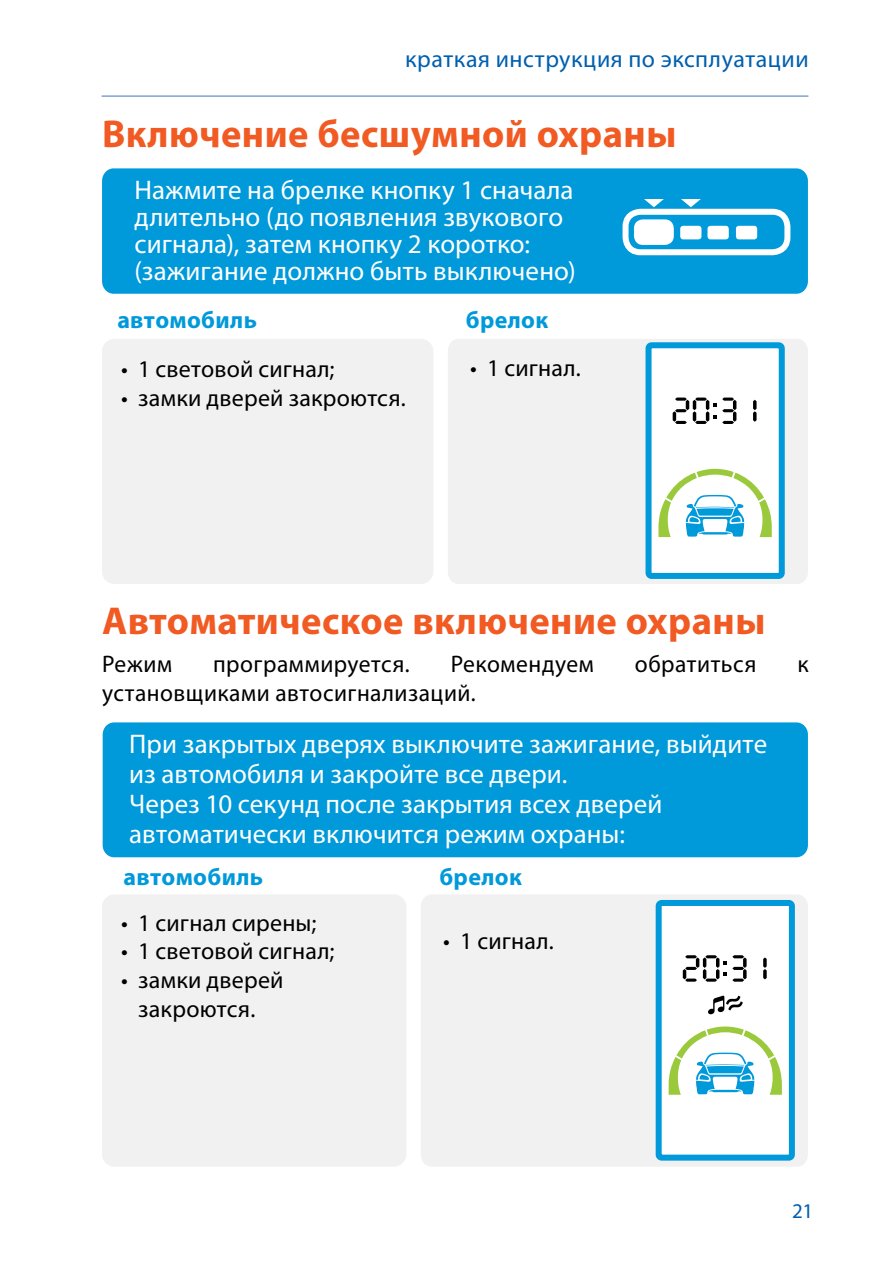
<style>
.page{position:relative;width:893px;height:1276px;background:#fff}
.page>*{position:absolute;margin:0;border:0;box-sizing:border-box;transform-origin:0 0}
.t1{font:700 39px "Myriad Pro";letter-spacing:.01em;color:#f15a22}
.t2{font:27px/27px "Myriad Pro";letter-spacing:.005em;color:#fff}
.t3{font:24px/28.8px "Myriad Pro";letter-spacing:.015em;color:#000;text-align:center}
.t4{font:700 24px "Myriad Pro";letter-spacing:.015em;color:#0099da}
.t5{font:24px "Myriad Pro";letter-spacing:.02em;color:#005fae}
.t6{font:21px "Myriad Pro";color:#005fae}
</style>
<div class="page">
<hr style="left:102px;top:95px;width:706px;height:2px;background:#80a0d3">
<div style="left:102px;top:339px;width:331px;height:245px;background:#f1f1f2;border-radius:12px"></div>
<div style="left:448px;top:339px;width:360px;height:245px;background:#f1f1f2;border-radius:11px"></div>
<div style="left:102px;top:168px;width:706px;height:126px;background:#0099da;border-radius:12px"></div>
<div style="left:622px;top:209px;width:168px;height:46px;border:6px solid #fff;border-radius:15px"></div>
<div style="left:634px;top:219px;width:40px;height:26px;background:#fff;border-radius:9px"></div>
<div style="left:680px;top:226px;width:21px;height:13px;background:#fff;border-radius:3px"></div>
<div style="left:707px;top:226px;width:22px;height:13px;background:#fff;border-radius:3px"></div>
<div style="left:736px;top:226px;width:21px;height:13px;background:#fff;border-radius:3px"></div>
<svg style="left:644px;top:199px;width:20px;height:8px"></svg>
<svg style="left:681px;top:199px;width:20px;height:8px"></svg>
<div style="left:648px;top:345px;width:134px;height:231px;background:#fff;border-radius:3px"></div>
<div style="left:645px;top:342px;width:140px;height:237px;border:6px solid #0099da;border-radius:3px"></div>
<svg style="left:722px;top:397px;width:14px;height:27px"></svg>
<svg style="left:753px;top:400px;width:4px;height:22px"></svg>
<svg style="left:673px;top:397px;width:43px;height:27px"></svg>
<svg style="left:658px;top:469px;width:114px;height:68px"></svg>
<div style="left:103px;top:722px;width:705px;height:135px;background:#0099da;border-radius:12px"></div>
<div style="left:102px;top:894px;width:304px;height:272px;background:#f1f1f2;border-radius:12px"></div>
<div style="left:421px;top:894px;width:387px;height:272px;background:#f1f1f2;border-radius:11px"></div>
<div style="left:659px;top:903px;width:133px;height:254px;background:#fff;border-radius:3px"></div>
<div style="left:656px;top:900px;width:139px;height:260px;border:6px solid #0099da;border-radius:3px"></div>
<svg style="left:732px;top:955px;width:15px;height:26px"></svg>
<svg style="left:763px;top:957px;width:4px;height:22px"></svg>
<svg style="left:683px;top:955px;width:43px;height:26px"></svg>
<svg style="left:708px;top:995px;width:35px;height:19px"></svg>
<svg style="left:669px;top:1026px;width:113px;height:68px"></svg>
<p class="t5" style="left:405px;top:44px;width:405px">краткая инструкция по эксплуатации</p>
<h1 class="t1" style="left:102px;top:108px;width:576px">Включение бесшумной охраны</h1>
<p class="t2" style="left:135px;top:176px;width:443px">Нажмите на брелке кнопку 1 сначала длительно (до появления звукового сигнала), затем кнопку 2 коротко: (зажигание должно быть выключено)</p>
<p class="t4" style="left:117px;top:305px;width:141px">автомобиль</p>
<p class="t4" style="left:466px;top:305px;width:84px">брелок</p>
<p class="t3" style="left:121px;top:354px;width:215px">• 1 световой сигнал;</p>
<p class="t3" style="left:121px;top:383px;width:286px">• замки дверей закроются.</p>
<p class="t3" style="left:470px;top:353px;width:112px">• 1 сигнал.</p>
<h1 class="t1" style="left:102px;top:596px;width:665px">Автоматическое включение охраны</h1>
<p class="t3" style="left:102px;top:649px;width:71px">Режим</p>
<p class="t3" style="left:213px;top:649px;width:198px">программируется.</p>
<p class="t3" style="left:451px;top:649px;width:145px">Рекомендуем</p>
<p class="t3" style="left:635px;top:649px;width:123px">обратиться</p>
<p class="t3" style="left:797px;top:649px;width:13px">к</p>
<p class="t3" style="left:102px;top:678px;width:375px">установщиками автосигнализаций.</p>
<p class="t2" style="left:129px;top:728px;width:639px;line-height:30px">При закрытых дверях выключите зажигание, выйдите из автомобиля и закройте все двери.<br>Через 10 секунд после закрытия всех дверей автоматически включится режим охраны:</p>
<p class="t4" style="left:124px;top:861px;width:141px">автомобиль</p>
<p class="t4" style="left:440px;top:861px;width:84px">брелок</p>
<p class="t3" style="left:121px;top:907px;width:197px">• 1 сигнал сирены;</p>
<p class="t3" style="left:121px;top:936px;width:215px">• 1 световой сигнал;</p>
<p class="t3" style="left:121px;top:965px;width:164px">• замки дверей закроются.</p>
<p class="t3" style="left:443px;top:926px;width:112px">• 1 сигнал.</p>
<p class="t6" style="left:792px;top:1197px;width:23px">21</p>
</div>
